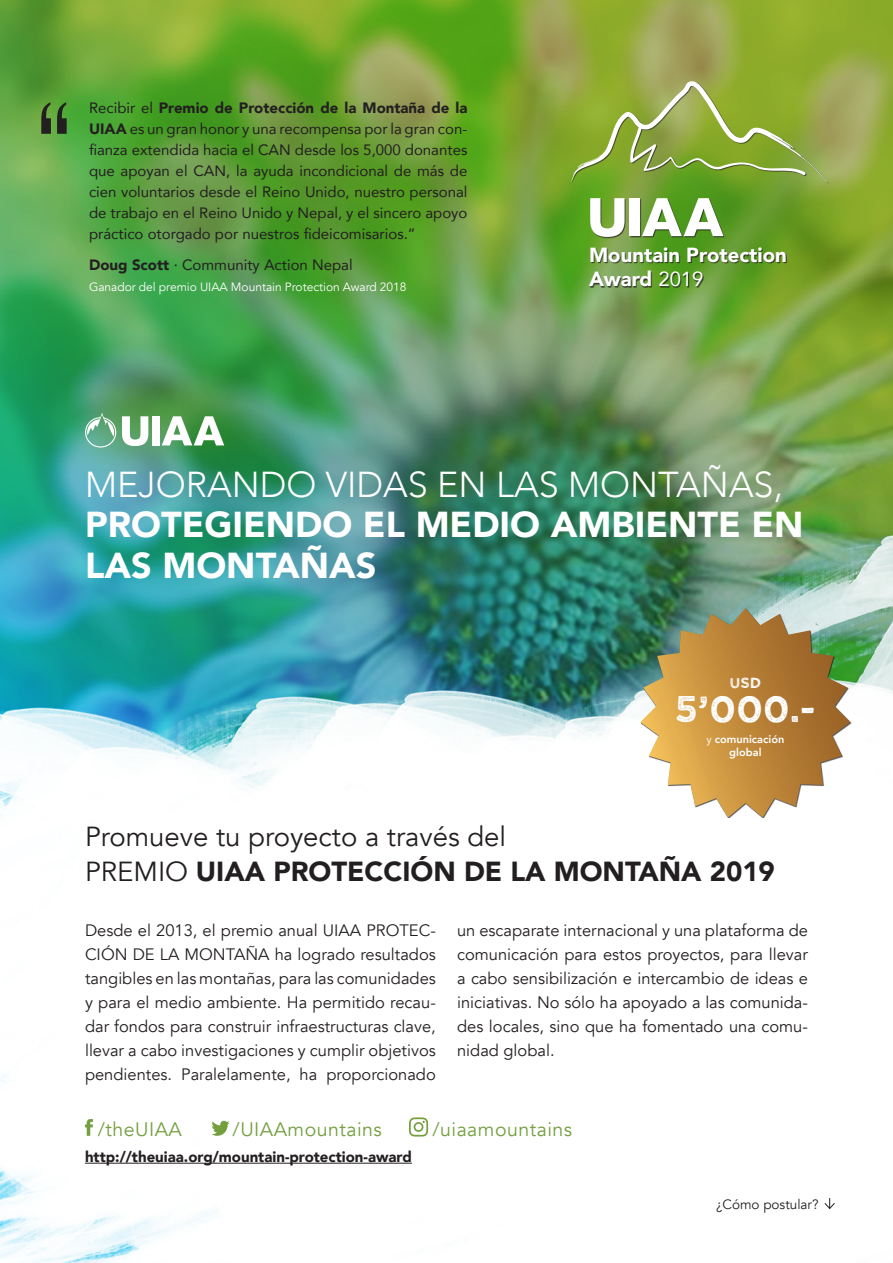
<style>
.page{position:relative;width:893px;height:1263px;background:#fff}
.page>*{position:absolute;margin:0;border:0;box-sizing:border-box;transform-origin:0 0}
.t1{font:36.9px "Wicked Grit";color:#fff}
.t2{font:900 36px/40.5px "Avenir";color:#fff}
._002_grey_subtitle{font:900 27.6px "Avenir";color:#231f20}
._002_grey_subtitle-2{font:27.6px "Avenir";color:#231f20}
.t3{font:900 20.4px/24.5px "Avenir";color:#fff}
.Text{font:19.5px "Avenir";letter-spacing:.025em;color:#739f3f}
.t4{font:16.5px/24px "Avenir";color:#231f20;text-align:justify}
.t5{font:15px/21px "Avenir";color:#231f20;text-align:justify}
.t6{font:900 15px "Avenir";color:#231f20}
.t7{font:14.55px "Wicked Grit";color:#fff}
.t8{font:13.5px "Avenir";color:#231f20}
.t9{font:12px "Avenir";color:#fff}
.t10{font:800 11.1px "Avenir";color:#fff}
.s1{font-weight:900}
.s2{font-weight:400;font-size:20.25px}
.s3{font-weight:300}
.s4{font-weight:400}
</style>
<div class="page">
<img style="left:0;top:0;width:893px;height:1263px">
<svg style="left:122px;top:416px;width:26px;height:30px"></svg>
<div style="left:152px;top:416px;width:8px;height:29px;background:#fff"></div>
<svg style="left:162px;top:416px;width:62px;height:29px"></svg>
<svg style="left:85px;top:412px;width:31px;height:35px"></svg>
<svg style="left:824px;top:1198px;width:12px;height:11px"></svg>
<svg style="left:41px;top:102px;width:26px;height:32px"></svg>
<div style="left:572px;top:82px;width:257px;height:205px;background:#231f20;opacity:.75"></div>
<svg style="left:590px;top:198px;width:35px;height:39px"></svg>
<div style="left:630px;top:198px;width:10px;height:38px;background:#fff"></div>
<svg style="left:642px;top:198px;width:81px;height:38px"></svg>
<svg style="left:571px;top:81px;width:257px;height:102px;background:#91ac44"></svg>
<svg style="left:640px;top:608px;width:210px;height:209px"></svg>
<svg style="left:211px;top:1121px;width:18px;height:15px"></svg>
<svg style="left:85px;top:1119px;width:8px;height:17px"></svg>
<svg style="left:409px;top:1117px;width:19px;height:19px"></svg>
<hr style="left:85px;top:1163px;width:327px;height:1px;background:#231f20">
<p class="t5" style="left:89px;top:97px;width:380px">Recibir el <span class="s1">Premio de Protección de la Montaña de la UIAA</span> es un gran honor y una recompensa por la gran con&shy;fianza extendida hacia el CAN desde los 5,000 donantes que apoyan el CAN, la ayuda incondicional de más de cien voluntarios desde el Reino Unido, nuestro personal de trabajo en el Reino Unido y Nepal, y el sincero apoyo práctico otorgado por nuestros fideicomisarios.”</p>
<p class="t5" style="left:89px;top:254px;width:265px"><span class="s1">Doug Scott</span> · Community Action Nepal</p>
<p class="t9" style="left:89px;top:280px;width:319px">Ganador del premio UIAA Mountain Protection Award 2018</p>
<p class="t3" style="left:589px;top:242px;width:199px">Mountain Protection<br>Award <span class="s2">2019</span></p>
<p class="t2" style="left:85px;top:463px;width:720px"><span class="s3">MEJORANDO VIDAS EN LAS MONTAÑAS,<br></span>PROTEGIENDO EL MEDIO AMBIENTE EN<br>LAS MONTAÑAS</p>
<p class="t7" style="left:729px;top:673px;width:33px">USD</p>
<p class="t1" style="left:675px;top:685px;width:142px">5’000.-</p>
<p class="t10" style="left:706px;top:731px;width:80px"><span class="s4">y</span> comunicación</p>
<p class="t10" style="left:729px;top:743px;width:34px">global</p>
<p class="_002_grey_subtitle-2" style="left:85px;top:820px;width:423px">Promueve tu proyecto a través del</p>
<p class="_002_grey_subtitle" style="left:85px;top:847px;width:691px"><span class="s4">PREMIO</span> UIAA PROTECCIÓN DE LA MONTAÑA 2019</p>
<p class="t4" style="left:85px;top:918px;width:352px">Desde el 2013, el premio anual UIAA PROTEC-CIÓN DE LA MONTAÑA ha logrado resultados tangibles en las montañas, para las comunidades y para el medio ambiente. Ha permitido recau&shy;dar fondos para construir infraestructuras clave, llevar a cabo investigaciones y cumplir objetivos pendientes. Paralelamente, ha proporcionado</p>
<p class="t4" style="left:457px;top:918px;width:352px">un escaparate internacional y una plataforma de comunicación para estos proyectos, para llevar a cabo sensibilización e intercambio de ideas e iniciativas. No sólo ha apoyado a las comunida&shy;des locales, sino que ha fomentado una comu&shy;nidad global.</p>
<p class="Text" style="left:98px;top:1117px;width:86px">/theUIAA</p>
<p class="Text" style="left:233px;top:1117px;width:151px">/UIAAmountains</p>
<p class="Text" style="left:432px;top:1117px;width:141px">/uiaamountains</p>
<p class="t6" style="left:85px;top:1144px;width:328px">http://theuiaa.org/mountain-protection-award</p>
<p class="t8" style="left:716px;top:1196px;width:104px">¿Cómo postular?</p>
</div>
